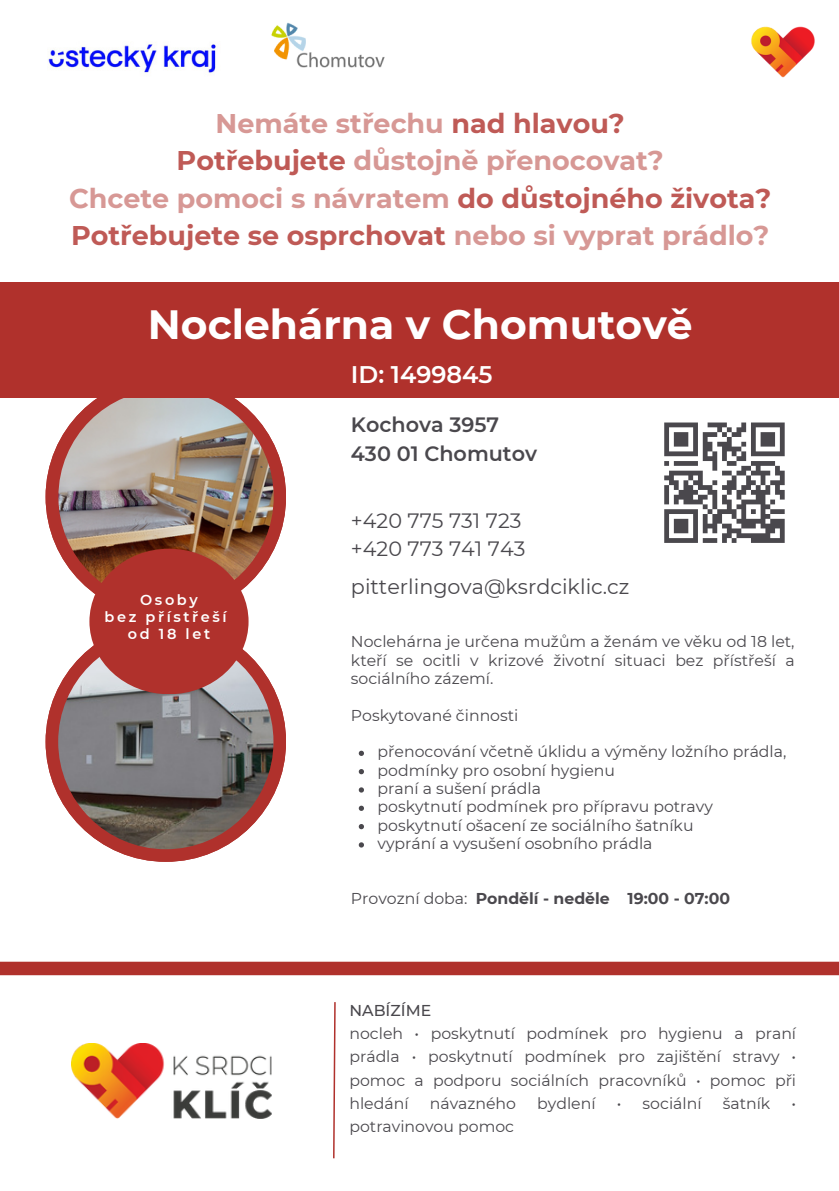
<style>
.page{position:relative;width:839px;height:1191px;background:#fff}
.page>*{position:absolute;margin:0;border:0;box-sizing:border-box;transform-origin:0 0}
.t1{font:700 40.8px "Montserrat";color:#fff}
.t2{font:700 27px "Montserrat";color:#d79895}
.t3{font:700 27px "Montserrat";color:#bf5a56}
.t4{font:600 24px "Montserrat";color:#fff}
.t5{font:20.8px "Montserrat";color:#4a484d}
.t6{font:600 20.8px "Montserrat";color:#4a484d}
.t7{font:15.8px/23px "Montserrat";color:#4a484d;text-align:justify}
.t8{font:700 15.8px "Montserrat";color:#4a484d}
.t9{font:500 15.8px "Montserrat";color:#4a484d}
.t10{font:600 14.4px "Montserrat";letter-spacing:.18em;color:#fff}
.s1{color:#bf5a56}
.s2{color:#d79895}
.s3{font-weight:400}
</style>
<div class="page">
<img style="left:72px;top:1043px;width:199px;height:75px">
<div style="left:0;top:962px;width:838px;height:13px;background:#b0312c"></div>
<svg style="left:46px;top:398px;width:240px;height:219px"></svg>
<img style="left:58px;top:389px;width:216px;height:215px;border-radius:50%">
<div style="left:0;top:282px;width:838px;height:116px;background:#b0312c"></div>
<svg style="left:664px;top:423px;width:120px;height:120px"></svg>
<div style="left:751px;top:538px;width:33px;height:5px;background:#4a484d"></div>
<svg style="left:46px;top:621px;width:240px;height:241px"></svg>
<img style="left:58px;top:634px;width:215px;height:215px;border-radius:50%">
<div style="left:89px;top:549px;width:159px;height:145px;background:#b0312c;border-radius:50%"></div>
<img style="left:751px;top:26px;width:64px;height:52px">
<svg style="left:333px;top:1002px;width:3px;height:157px"></svg>
<svg style="left:359px;top:751px;width:5px;height:5px"></svg>
<svg style="left:359px;top:769px;width:5px;height:5px"></svg>
<svg style="left:359px;top:787px;width:5px;height:6px"></svg>
<svg style="left:359px;top:806px;width:5px;height:5px"></svg>
<svg style="left:359px;top:824px;width:5px;height:5px"></svg>
<svg style="left:359px;top:842px;width:5px;height:6px"></svg>
<img style="left:48px;top:44px;width:168px;height:29px">
<img style="left:271px;top:22px;width:114px;height:46px">
<p class="t2" style="left:216px;top:107px;width:410px">Nemáte střechu <span class="s1">nad hlavou?</span></p>
<p class="t2" style="left:177px;top:144px;width:488px"><span class="s1">Potřebujete</span> důstojně přenocovat?</p>
<p class="t2" style="left:69px;top:182px;width:703px">Chcete pomoci s návratem <span class="s1">do důstojného života?</span></p>
<p class="t3" style="left:71px;top:219px;width:699px">Potřebujete se osprchovat <span class="s2">nebo si vyprat prádlo?</span></p>
<p class="t1" style="left:148px;top:299px;width:546px">Noclehárna v Chomutově</p>
<p class="t4" style="left:351px;top:360px;width:143px">ID: 1499845</p>
<p class="t10" style="left:140px;top:591px;width:59px">Osoby</p>
<p class="t10" style="left:105px;top:608px;width:124px">bez přístřeší</p>
<p class="t10" style="left:128px;top:625px;width:84px">od 18 let</p>
<p class="t6" style="left:351px;top:412px;width:150px">Kochova 3957</p>
<p class="t6" style="left:351px;top:441px;width:188px">430 01 Chomutov</p>
<p class="t5" style="left:351px;top:507px;width:172px">+420 775 731 723</p>
<p class="t5" style="left:351px;top:536px;width:176px">+420 773 741 743</p>
<p class="t5" style="left:351px;top:574px;width:280px">pitterlingova@ksrdciklic.cz</p>
<p class="t7" style="left:351px;top:632px;width:445px;line-height:18.4px">Noclehárna je určena mužům a ženám ve věku od 18 let, kteří se ocitli v krizové životní situaci bez přístřeší a sociálního zázemí.</p>
<p class="t7" style="left:351px;top:703px;width:169px">Poskytované činnosti</p>
<p class="t7" style="left:377px;top:740px;width:410px">přenocování včetně úklidu a výměny ložního prádla,</p>
<p class="t7" style="left:377px;top:758px;width:239px">podmínky pro osobní hygienu</p>
<p class="t7" style="left:377px;top:777px;width:165px">praní a sušení prádla</p>
<p class="t7" style="left:377px;top:795px;width:337px">poskytnutí podmínek pro přípravu potravy</p>
<p class="t7" style="left:377px;top:813px;width:317px">poskytnutí ošacení ze sociálního šatníku</p>
<p class="t7" style="left:377px;top:832px;width:276px">vyprání a vysušení osobního prádla</p>
<p class="t8" style="left:351px;top:889px;width:380px"><span class="s3">Provozní doba:</span> Pondělí - neděle 19:00 - 07:00</p>
<p class="t9" style="left:349px;top:1001px;width:83px">NABÍZÍME</p>
<p class="t7" style="left:349px;top:1022px;width:448px">nocleh • poskytnutí podmínek pro hygienu a praní prádla • poskytnutí podmínek pro zajištění stravy • pomoc a podporu sociálních pracovníků • pomoc při hledání</p>
<p class="t7" style="left:430px;top:1091px;width:88px">návazného</p>
<p class="t7" style="left:537px;top:1091px;width:60px">bydlení</p>
<p class="t7" style="left:616px;top:1091px;width:86px">• sociální</p>
<p class="t7" style="left:722px;top:1091px;width:49px">šatník</p>
<p class="t7" style="left:791px;top:1091px;width:6px">•</p>
<p class="t7" style="left:349px;top:1115px;width:166px">potravinovou pomoc</p>
</div>
